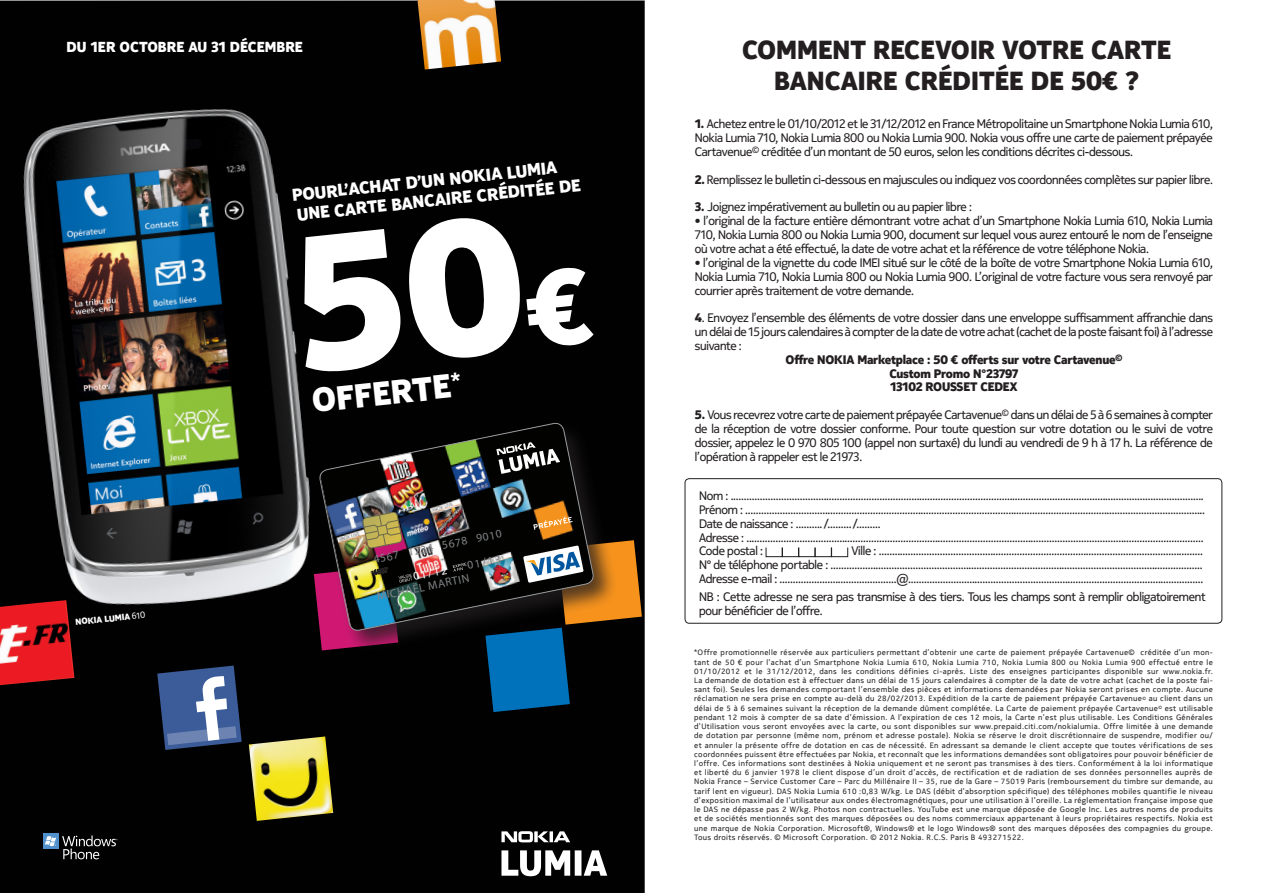
<style>
.page{position:relative;width:1263px;height:893px;background:#fff}
.page>*{position:absolute;margin:0;border:0;box-sizing:border-box;transform-origin:0 0}
.t1{font:800 33.3px "Nokia Pure Headline ME";color:#fff}
.t2{font:800 26.1px/31.2px "Nokia Pure Headline";color:#231f20;text-align:center}
.t3{font:800 17.1px "Nokia Pure Headline ME";color:#fff}
.t4{font:800 14.4px "Nokia Pure Headline ME";color:#fff}
.t5{font:12.3px/13.8px "Nokia Pure Headline";letter-spacing:-.02em;color:#231f20;text-align:justify}
.t6{font:800 12.3px "Nokia Pure Headline";letter-spacing:-.02em;color:#231f20}
.t7{font:11.7px "Myriad";color:#808285}
.t8{font:11.7px "Myriad";color:#fff}
.t9{font:800 8.7px "Nokia Pure Headline";color:#fff}
.t10{font:7.65px/9.1px "Nokia Pure Text";letter-spacing:.04em;color:#231f20;text-align:justify}
.s1{font-weight:400}
.s2{font-weight:800}
</style>
<div class="page">
<div style="left:766px;top:547px;width:16px;height:10px;border:1px solid #231f20"></div>
<div style="left:782px;top:547px;width:17px;height:10px;border:1px solid #231f20"></div>
<div style="left:798px;top:547px;width:17px;height:10px;border:1px solid #231f20"></div>
<div style="left:815px;top:547px;width:17px;height:10px;border:1px solid #231f20"></div>
<div style="left:831px;top:547px;width:17px;height:10px;border:1px solid #231f20"></div>
<div style="left:685px;top:478px;width:537px;height:146px;border:1px solid #231f20;border-radius:4px"></div>
<div style="left:0;top:1px;width:645px;height:892px;background:#010101"></div>
<img style="left:23px;top:109px;width:291px;height:496px">
<img style="left:0;top:600px;width:74px;height:85px">
<img style="left:249px;top:737px;width:65px;height:84px">
<svg style="left:157px;top:665px;width:85px;height:85px"></svg>
<div style="left:43px;top:833px;width:15px;height:16px;background:#5090cc"></div>
<svg style="left:62px;top:835px;width:56px;height:24px"></svg>
<svg style="left:45px;top:836px;width:11px;height:11px"></svg>
<svg style="left:314px;top:0;width:328px;height:877px"></svg>
<img style="left:318px;top:422px;width:277px;height:210px">
<svg style="left:292px;top:213px;width:302px;height:161px"></svg>
<p class="t4" style="left:67px;top:38px;width:238px">DU 1ER OCTOBRE AU 31 DÉCEMBRE</p>
<p class="t3" style="left:291px;top:185px;width:268px;rotate:-6deg">POURL’ACHAT D’UN NOKIA LUMIA</p>
<p class="t3" style="left:296px;top:205px;width:287px;rotate:-6deg">UNE CARTE BANCAIRE CRÉDITÉE DE</p>
<p class="t1" style="left:310px;top:381px;width:152px;rotate:-6deg">OFFERTE<sup>*</sup></p>
<p class="t9" style="left:75px;top:616px;width:72px;rotate:-6deg">NOKIA LUMIA <span class="s1">610</span></p>
<p class="t7" style="left:373px;top:553px;width:132px;rotate:-11deg">4567 1234 5678 9010</p>
<p class="t7" style="left:376px;top:590px;width:96px;rotate:-11deg">MICHAËL MARTIN</p>
<p class="t7" style="left:466px;top:559px;width:36px;rotate:-11deg">01/13</p>
<p class="t8" style="left:412px;top:570px;width:36px;rotate:-11deg">01/12</p>
<p class="t2" style="left:742px;top:34px;width:431px">COMMENT RECEVOIR VOTRE CARTE<br>BANCAIRE CRÉDITÉE DE 50€ ?</p>
<p class="t5" style="left:695px;top:117px;width:520px"><span class="s2">1.</span> Achetez entre le 01/10/2012 et le 31/12/2012 en France Métropolitaine un Smartphone Nokia Lumia 610, Nokia Lumia 710, Nokia Lumia 800 ou Nokia Lumia 900. Nokia vous offre une carte de paiement prépayée Cartavenue<sup>©</sup> créditée d’un montant de 50 euros, selon les conditions décrites ci-dessous.</p>
<p class="t5" style="left:695px;top:173px;width:520px"><span class="s2">2.</span> Remplissez le bulletin ci-dessous en majuscules ou indiquez vos coordonnées complètes sur papier libre.</p>
<p class="t5" style="left:695px;top:200px;width:278px"><span class="s2">3.</span> Joignez impérativement au bulletin ou au papier libre :</p>
<p class="t5" style="left:695px;top:214px;width:520px">• l’original de la facture entière démontrant votre achat d’un Smartphone Nokia Lumia 610, Nokia Lumia 710, Nokia Lumia 800 ou Nokia Lumia 900, document sur lequel vous aurez entouré le nom de l’enseigne où votre achat a été effectué, la date de votre achat et la référence de votre téléphone Nokia.</p>
<p class="t5" style="left:695px;top:256px;width:520px">• l’original de la vignette du code IMEI situé sur le côté de la boîte de votre Smartphone Nokia Lumia 610, Nokia Lumia 710, Nokia Lumia 800 ou Nokia Lumia 900. L’original de votre facture vous sera renvoyé par courrier après traitement de votre demande.</p>
<p class="t5" style="left:695px;top:311px;width:520px"><span class="s2">4</span>. Envoyez l’ensemble des éléments de votre dossier dans une enveloppe suffisamment affranchie dans un délai de 15 jours calendaires à compter de la date de votre achat (cachet de la poste faisant foi) à l’adresse suivante :</p>
<p class="t6" style="left:785px;top:351px;width:338px">Offre NOKIA Marketplace : 50 € offerts sur votre Cartavenue<sup>©</sup></p>
<p class="t6" style="left:889px;top:365px;width:131px">Custom Promo N°23797</p>
<p class="t6" style="left:890px;top:378px;width:129px">13102 ROUSSET CEDEX</p>
<p class="t5" style="left:695px;top:408px;width:520px"><span class="s2">5.</span> Vous recevrez votre carte de paiement prépayée Cartavenue<sup>©</sup> dans un délai de 5 à 6 semaines à compter de la réception de votre dossier conforme. Pour toute question sur votre dotation ou le suivi de votre dossier, appelez le 0 970 805 100 (appel non surtaxé) du lundi au vendredi de 9 h à 17 h. La référence de l’opération à rappeler est le 21973.</p>
<p class="t5" style="left:699px;top:489px;width:506px">Nom : ..................................................................................................................................................................................</p>
<p class="t5" style="left:699px;top:503px;width:508px">Prénom : .............................................................................................................................................................................</p>
<p class="t5" style="left:699px;top:516px;width:183px">Date de naissance : ........../........./.........</p>
<p class="t5" style="left:699px;top:530px;width:506px">Adresse : ............................................................................................................................................................................</p>
<p class="t5" style="left:699px;top:544px;width:65px">Code postal :</p>
<p class="t5" style="left:851px;top:544px;width:353px">Ville : ..........................................................................................................................</p>
<p class="t5" style="left:699px;top:558px;width:505px">N° de téléphone portable : ............................................................................................................................................</p>
<p class="t5" style="left:699px;top:572px;width:506px">Adresse e-mail : ............................................@...............................................................................................................</p>
<p class="t5" style="left:699px;top:590px;width:508px">NB : Cette adresse ne sera pas transmise à des tiers. Tous les champs sont à remplir obligatoirement pour bénéficier de l’offre.</p>
<p class="t10" style="left:694px;top:648px;width:520px">*Offre promotionnelle réservée aux particuliers permettant d’obtenir une carte de paiement prépayée Cartavenue© créditée d’un mon&shy;tant de 50 € pour l’achat d’un Smartphone Nokia Lumia 610, Nokia Lumia 710, Nokia Lumia 800 ou Nokia Lumia 900 effectué entre le 01/10/2012 et le 31/12/2012, dans les conditions définies ci-après. Liste des enseignes participantes disponible sur www.nokia.fr.<br>La demande de dotation est à effectuer dans un délai de 15 jours calendaires à compter de la date de votre achat (cachet de la poste fai&shy;sant foi). Seules les demandes comportant l’ensemble des pièces et informations demandées par Nokia seront prises en compte. Aucune réclamation ne sera prise en compte au-delà du 28/02/2013. Expédition de la carte de paiement prépayée Cartavenue<sup>©</sup> au client dans un délai de 5 à 6 semaines suivant la réception de la demande dûment complétée. La Carte de paiement prépayée Cartavenue<sup>©</sup> est utilisable pendant 12 mois à compter de sa date d’émission. A l’expiration de ces 12 mois, la Carte n’est plus utilisable. Les Conditions Générales d’Utilisation vous seront envoyées avec la carte, ou sont disponibles sur www.prepaid.citi.com/nokialumia. Offre limitée à une demande de dotation par personne (même nom, prénom et adresse postale). Nokia se réserve le droit discrétionnaire de suspendre, modifier ou/ et annuler la présente offre de dotation en cas de nécessité. En adressant sa demande le client accepte que toutes vérifications de ses coordonnées puissent être effectuées par Nokia, et reconnaît que les informations demandées sont obligatoires pour pouvoir bénéficier de l’offre. Ces informations sont destinées à Nokia uniquement et ne seront pas transmises à des tiers. Conformément à la loi informatique et liberté du 6 janvier 1978 le client dispose d’un droit d’accès, de rectification et de radiation de ses données personnelles auprès de Nokia France – Service Customer Care – Parc du Millénaire II – 35, rue de la Gare – 75019 Paris (remboursement du timbre sur demande, au tarif lent en vigueur). DAS Nokia Lumia 610 :0,83 W/kg. Le DAS (débit d’absorption spécifique) des téléphones mobiles quantifie le niveau d’exposition maximal de l’utilisateur aux ondes électromagnétiques, pour une utilisation à l’oreille. La réglementation française impose que le DAS ne dépasse pas 2 W/kg. Photos non contractuelles. YouTube est une marque déposée de Google Inc. Les autres noms de produits et de sociétés mentionnés sont des marques déposées ou des noms commerciaux appartenant à leurs propriétaires respectifs. Nokia est une marque de Nokia Corporation. Microsoft®, Windows® et le logo Windows® sont des marques déposées des compagnies du groupe.<br>Tous droits réservés. © Microsoft Corporation. © 2012 Nokia. R.C.S. Paris B 493271522.</p>
</div>
